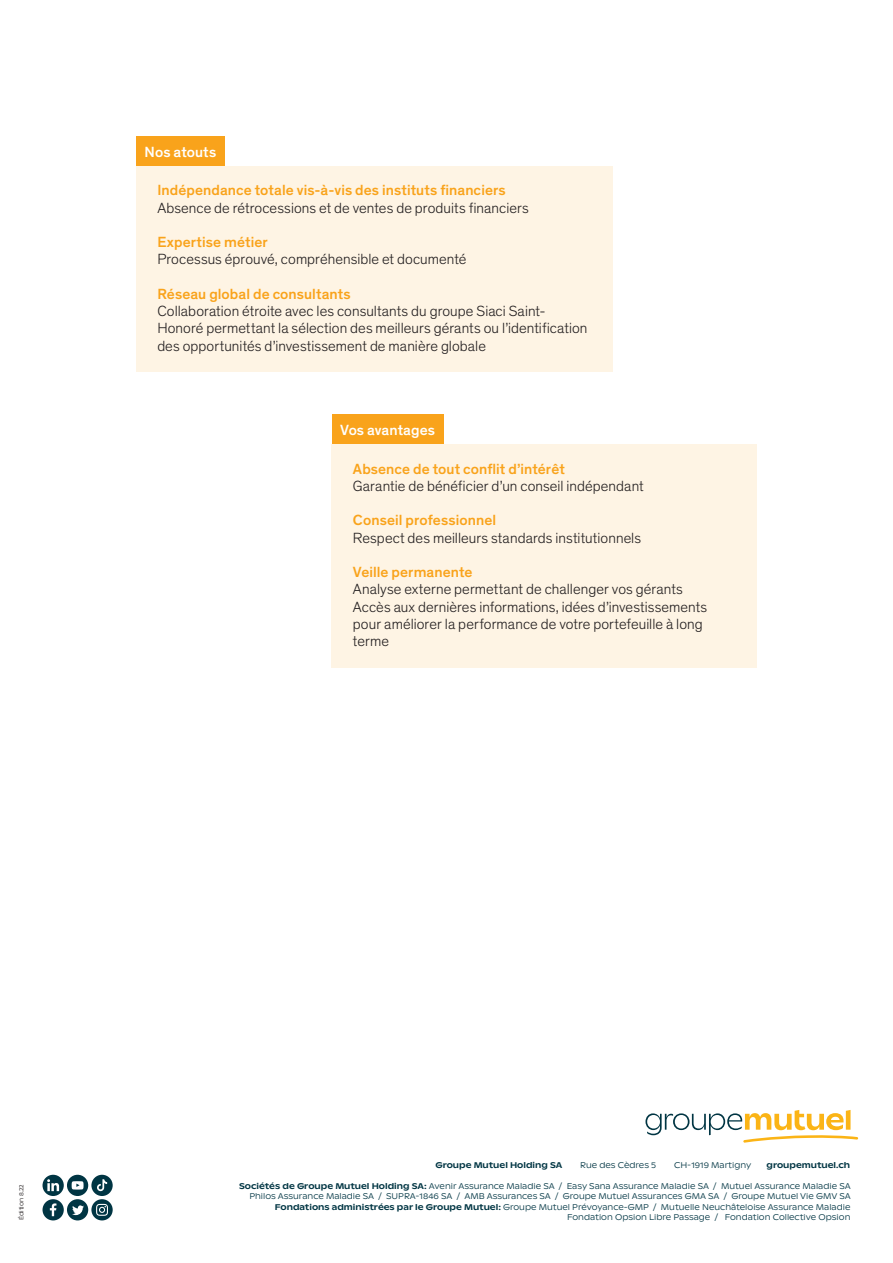
<style>
.page{position:relative;width:893px;height:1263px;background:#fff}
.page>*{position:absolute;margin:0;border:0;box-sizing:border-box;transform-origin:0 0}
.t1{font:300 15px/17.2px "Theinhardt";letter-spacing:.005em;color:#231f20}
.t2{font:500 15px "Theinhardt";letter-spacing:.005em;color:#f9a31b}
.t3{font:500 15px "Theinhardt";letter-spacing:.005em;color:#fff}
.t4{font:300 8.25px/10.5px "ABC Ginto Nord";color:#003543;text-align:right}
.t5{font:500 8.25px "ABC Ginto Nord";color:#003543}
.t6{font:300 6px "ABC Ginto Nord";letter-spacing:-.005em;color:#231f20}
.s1{font-weight:500}
</style>
<div class="page">
<div style="left:136px;top:136px;width:89px;height:32px;background:#f9a31b"></div>
<div style="left:136px;top:166px;width:476px;height:33px;background:#fef4e4"></div>
<div style="left:136px;top:183px;width:476px;height:34px;background:#fef4e4"></div>
<div style="left:136px;top:201px;width:476px;height:33px;background:#fef4e4"></div>
<div style="left:136px;top:218px;width:476px;height:33px;background:#fef4e4"></div>
<div style="left:136px;top:235px;width:476px;height:33px;background:#fef4e4"></div>
<div style="left:136px;top:252px;width:476px;height:34px;background:#fef4e4"></div>
<div style="left:136px;top:270px;width:476px;height:33px;background:#fef4e4"></div>
<div style="left:136px;top:287px;width:476px;height:33px;background:#fef4e4"></div>
<div style="left:136px;top:304px;width:476px;height:68px;background:#fef4e4"></div>
<div style="left:332px;top:414px;width:112px;height:32px;background:#f9a31b"></div>
<div style="left:332px;top:444px;width:425px;height:34px;background:#fef4e4"></div>
<div style="left:332px;top:462px;width:425px;height:33px;background:#fef4e4"></div>
<div style="left:332px;top:479px;width:425px;height:33px;background:#fef4e4"></div>
<div style="left:332px;top:496px;width:425px;height:33px;background:#fef4e4"></div>
<div style="left:332px;top:513px;width:425px;height:34px;background:#fef4e4"></div>
<div style="left:332px;top:531px;width:425px;height:33px;background:#fef4e4"></div>
<div style="left:332px;top:548px;width:425px;height:33px;background:#fef4e4"></div>
<div style="left:332px;top:565px;width:425px;height:33px;background:#fef4e4"></div>
<div style="left:332px;top:582px;width:425px;height:34px;background:#fef4e4"></div>
<div style="left:332px;top:600px;width:425px;height:67px;background:#fef4e4"></div>
<div style="left:43px;top:1199px;width:21px;height:21px;background:#003543;border-radius:50%"></div>
<svg style="left:50px;top:1203px;width:6px;height:13px"></svg>
<div style="left:67px;top:1199px;width:21px;height:21px;background:#003543;border-radius:50%"></div>
<svg style="left:72px;top:1205px;width:12px;height:10px"></svg>
<div style="left:91px;top:1199px;width:22px;height:21px;background:#003543;border-radius:50%"></div>
<svg style="left:96px;top:1204px;width:12px;height:12px"></svg>
<div style="left:43px;top:1175px;width:21px;height:21px;background:#003543;border-radius:50%"></div>
<svg style="left:47px;top:1179px;width:12px;height:12px"></svg>
<div style="left:67px;top:1175px;width:21px;height:21px;background:#003543;border-radius:50%"></div>
<svg style="left:72px;top:1181px;width:12px;height:8px"></svg>
<div style="left:91px;top:1175px;width:22px;height:21px;background:#003543;border-radius:50%"></div>
<svg style="left:97px;top:1179px;width:10px;height:12px"></svg>
<svg style="left:645px;top:1110px;width:213px;height:33px"></svg>
<p class="t3" style="left:145px;top:143px;width:73px">Nos atouts</p>
<p class="t2" style="left:157px;top:181px;width:350px">Indépendance totale vis-à-vis des instituts financiers</p>
<p class="t1" style="left:157px;top:199px;width:373px">Absence de rétrocessions et de ventes de produits financiers</p>
<p class="t2" style="left:157px;top:233px;width:112px">Expertise métier</p>
<p class="t1" style="left:157px;top:251px;width:311px">Processus éprouvé, compréhensible et documenté</p>
<p class="t2" style="left:157px;top:285px;width:195px">Réseau global de consultants</p>
<p class="t1" style="left:157px;top:303px;width:432px">Collaboration étroite avec les consultants du groupe Siaci Saint-<br>Honoré permettant la sélection des meilleurs gérants ou l’identification des opportunités d’investissement de manière globale</p>
<p class="t3" style="left:340px;top:421px;width:96px">Vos avantages</p>
<p class="t2" style="left:353px;top:460px;width:213px">Absence de tout conflit d’intérêt</p>
<p class="t1" style="left:353px;top:477px;width:292px">Garantie de bénéficier d’un conseil indépendant</p>
<p class="t2" style="left:353px;top:511px;width:145px">Conseil professionnel</p>
<p class="t1" style="left:353px;top:529px;width:290px">Respect des meilleurs standards institutionnels</p>
<p class="t2" style="left:353px;top:563px;width:121px">Veille permanente</p>
<p class="t1" style="left:353px;top:581px;width:356px">Analyse externe permettant de challenger vos gérants Accès aux dernières informations, idées d’investissements pour améliorer la performance de votre portefeuille à long terme</p>
<p class="t5" style="left:435px;top:1160px;width:129px">Groupe Mutuel Holding SA</p>
<p class="t4" style="left:580px;top:1160px;width:78px">Rue des Cèdres 5</p>
<p class="t4" style="left:674px;top:1160px;width:79px">CH-1919 Martigny</p>
<p class="t5" style="left:766px;top:1160px;width:85px">groupemutuel.ch</p>
<p class="t6" style="left:18px;top:1220px;width:38px;rotate:-90deg">Édition 8.22</p>
<p class="t4" style="left:239px;top:1181px;width:613px"><span class="s1">Sociétés de Groupe Mutuel Holding SA:</span> Avenir Assurance Maladie SA / Easy Sana Assurance Maladie SA / Mutuel Assurance Maladie SA Philos Assurance Maladie SA / SUPRA-1846 SA / AMB Assurances SA / Groupe Mutuel Assurances GMA SA / Groupe Mutuel Vie GMV SA <span class="s1">Fondations administrées par le Groupe Mutuel:</span> Groupe Mutuel Prévoyance-GMP / Mutuelle Neuchâteloise Assurance Maladie Fondation Opsion Libre Passage / Fondation Collective Opsion</p>
</div>
